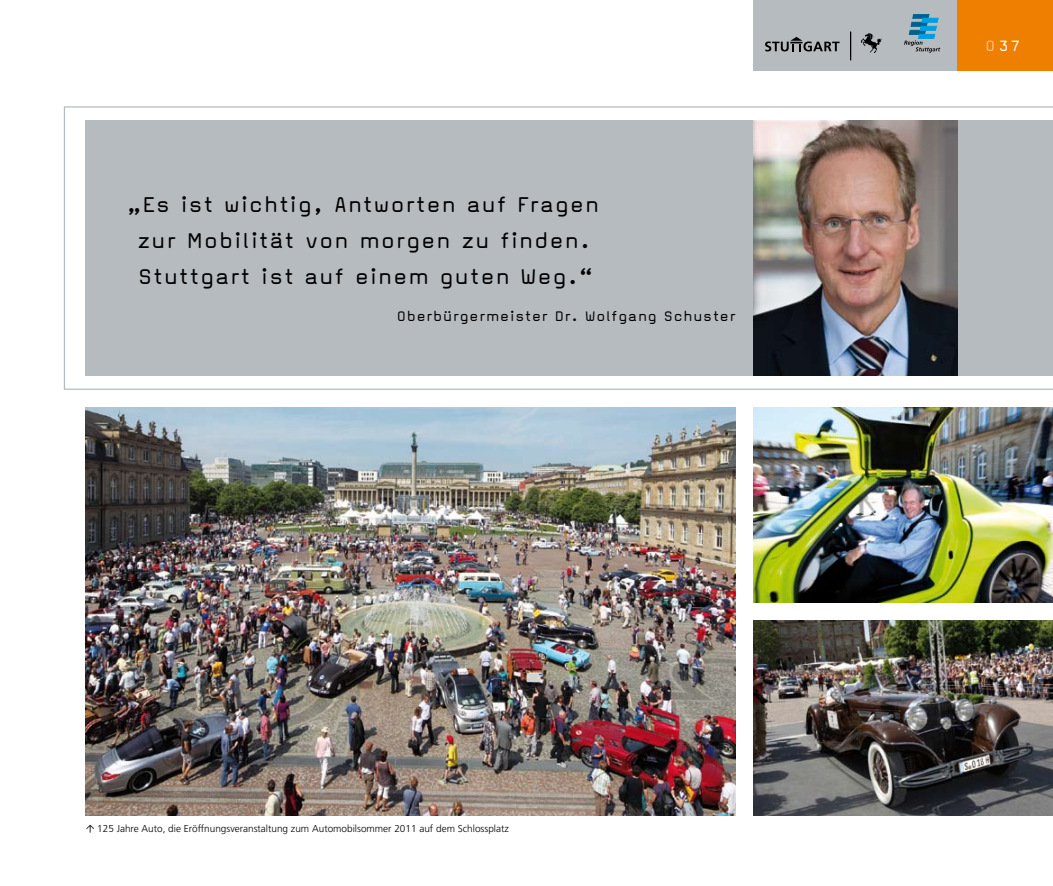
<style>
.page{position:relative;width:1053px;height:886px;background:#fff}
.page>*{position:absolute;margin:0;border:0;box-sizing:border-box;transform-origin:0 0}
.t1{font:25px/36.2px "Magda Clean";letter-spacing:.05em;color:#000;text-align:center}
.t2{font:17.5px "Magda Clean";color:#fff}
.t3{font:16.25px "Magda Clean";letter-spacing:.05em;color:#000}
.t4{font:300 10px "Frutiger";color:#000}
.s1{color:#f9c188}
</style>
<div class="page">
<svg style="left:64px;top:106px;width:988px;height:284px;background:#bfc3c7"></svg>
<img style="left:753px;top:120px;width:204px;height:256px">
<img style="left:85px;top:407px;width:650px;height:408px">
<img style="left:753px;top:407px;width:299px;height:195px">
<img style="left:753px;top:620px;width:299px;height:195px">
<div style="left:951px;top:0;width:101px;height:71px;background:#ee7f00"></div>
<div style="left:753px;top:0;width:204px;height:71px;background:#b6bbbf"></div>
<svg style="left:904px;top:14px;width:36px;height:39px"></svg>
<svg style="left:765px;top:37px;width:74px;height:14px"></svg>
<img style="left:861px;top:34px;width:20px;height:18px">
<svg style="left:850px;top:32px;width:1px;height:28px"></svg>
<p class="t1" style="left:127px;top:186px;width:473px">„Es ist wichtig, Antworten auf Fragen zur Mobilität von morgen zu finden.<br>Stuttgart ist auf einem guten Weg.“</p>
<p class="t3" style="left:397px;top:307px;width:340px">Oberbürgermeister Dr. Wolfgang Schuster</p>
<p class="t4" style="left:97px;top:823px;width:413px">125 Jahre Auto, die Eröffnungsveranstaltung zum Automobilsommer 2011 auf dem Schlossplatz</p>
<p class="t2" style="left:985px;top:36px;width:35px"><span class="s1">0</span>37</p>
</div>
